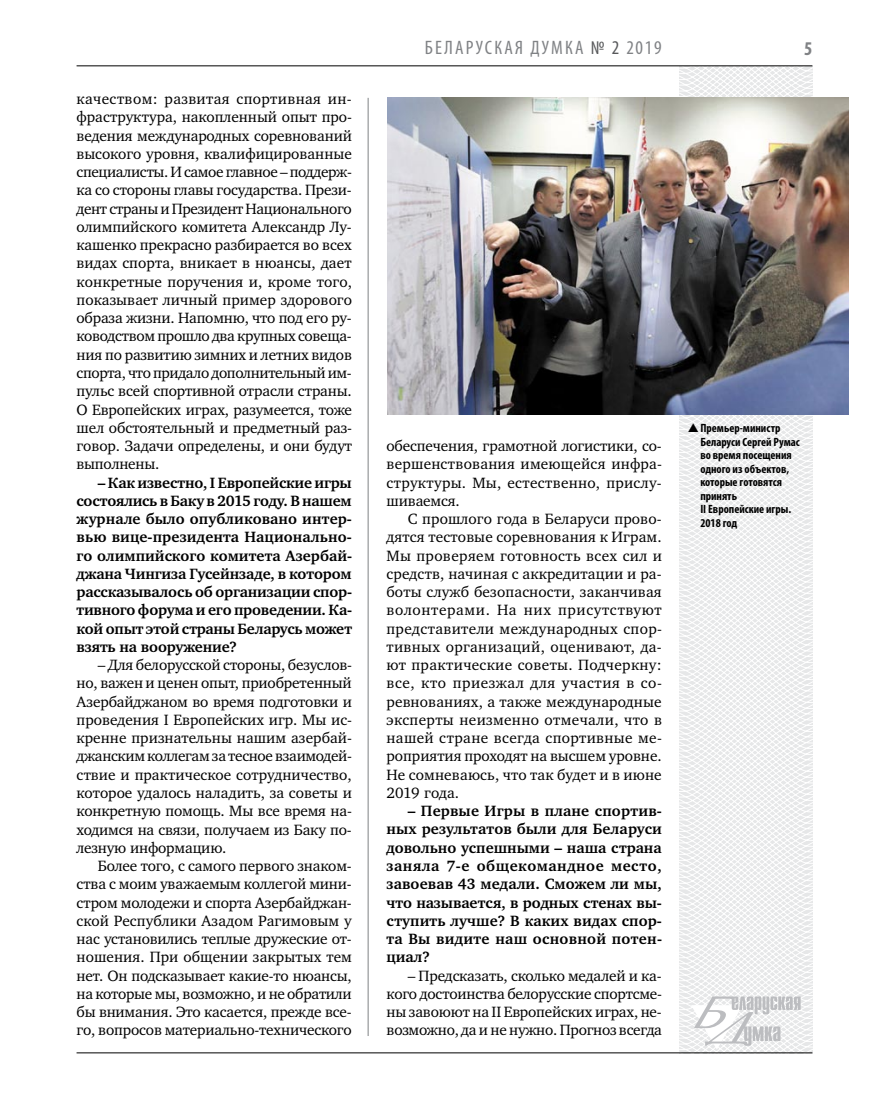
<style>
.page{position:relative;width:872px;height:1106px;background:#fff}
.page>*{position:absolute;margin:0;border:0;box-sizing:border-box;transform-origin:0 0}
.t1{font:condensed 19.5px "Myriad Pro";letter-spacing:.11em;color:#808285}
.t2{font:700 condensed 19.5px "Myriad Pro";color:#808285}
.t3{font:15.3px/18.3px "Charter C";letter-spacing:-.01em;color:#000;text-align:justify}
.t4{font:700 15.3px/18.3px "Charter C";letter-spacing:.005em;color:#000;text-align:justify}
.t5{font:700 condensed 12px/13.5px "Myriad Pro";color:#000}
.s1{color:#58595b}
</style>
<div class="page">
<hr style="left:368px;top:98px;width:1px;height:938px;background:#808285">
<svg style="left:621px;top:65px;width:228px;height:989px"></svg>
<svg style="left:691px;top:996px;width:109px;height:53px"></svg>
<hr style="left:77px;top:65px;width:735px;height:1px;background:#000">
<hr style="left:77px;top:1052px;width:735px;height:1px;background:#000">
<img style="left:387px;top:97px;width:461px;height:317px">
<svg style="left:688px;top:423px;width:10px;height:9px"></svg>
<p class="t3" style="left:77px;top:90px;width:277px">качеством: развитая спортивная ин&shy;фраструктура, накопленный опыт про&shy;ведения международных соревнований высокого уровня, квалифицированные специалисты. И самое главное – поддерж&shy;ка со стороны главы государства. Прези&shy;дент страны и Президент Национального олимпийского комитета Александр Лу&shy;кашенко прекрасно разбирается во всех видах спорта, вникает в нюансы, дает конкретные поручения и, кроме того, показывает личный пример здорового образа жизни. Напомню, что под его ру&shy;ководством прошло два крупных совеща&shy;ния по развитию зимних и летних видов спорта, что придало дополнительный им&shy;пульс всей спортивной отрасли страны.<br>О Европейских играх, разумеется, тоже шел обстоятельный и предметный раз&shy;говор. Задачи определены, и они будут выполнены.</p>
<p class="t4" style="left:77px;top:473px;width:277px;text-indent:21px">– Как известно, I Европейские игры состоялись в Баку в 2015 году. В нашем журнале было опубликовано интер&shy;вью вице-президента Национально&shy;го олимпийского комитета Азербай&shy;джана Чингиза Гусейнзаде, в котором рассказывалось об организации спор&shy;тивного форума и его проведении. Ка&shy;кой опыт этой страны Беларусь может взять на вооружение?</p>
<p class="t3" style="left:77px;top:656px;width:277px;text-indent:21px">– Для белорусской стороны, безуслов&shy;но, важен и ценен опыт, приобретенный Азербайджаном во время подготовки и проведения I Европейских игр. Мы ис&shy;кренне признательны нашим азербай&shy;джанским коллегам за тесное взаимодей&shy;ствие и практическое сотрудничество, которое удалось наладить, за советы и конкретную помощь. Мы все время на&shy;ходимся на связи, получаем из Баку по&shy;лезную информацию.</p>
<p class="t3" style="left:77px;top:857px;width:277px;text-indent:21px">Более того, с самого первого знаком&shy;ства с моим уважаемым коллегой мини&shy;стром молодежи и спорта Азербайджан&shy;ской Республики Азадом Рагимовым у нас установились теплые дружеские от&shy;ношения. При общении закрытых тем нет. Он подсказывает какие-то нюансы, на которые мы, возможно, и не обратили бы внимания. Это касается, прежде все&shy;го, вопросов материально-технического</p>
<p class="t1" style="left:425px;top:36px;width:238px">БЕЛАРУСКАЯ ДУМКА <span class="s1">№ 2</span> 2019</p>
<p class="t2" style="left:804px;top:37px;width:10px">5</p>
<p class="t3" style="left:386px;top:437px;width:277px">обеспечения, грамотной логистики, со&shy;вершенствования имеющейся инфра&shy;структуры. Мы, естественно, прислу&shy;шиваемся.</p>
<p class="t3" style="left:386px;top:510px;width:277px;text-indent:21px">С прошлого года в Беларуси прово&shy;дятся тестовые соревнования к Играм.<br>Мы проверяем готовность всех сил и средств, начиная с аккредитации и ра&shy;боты служб безопасности, заканчивая волонтерами. На них присутствуют представители международных спор&shy;тивных организаций, оценивают, да&shy;ют практические советы. Подчеркну: все, кто приезжал для участия в со&shy;ревнованиях, а также международные эксперты неизменно отмечали, что в нашей стране всегда спортивные ме&shy;роприятия проходят на высшем уровне.<br>Не сомневаюсь, что так будет и в июне 2019 года.</p>
<p class="t4" style="left:386px;top:802px;width:277px;text-indent:21px">– Первые Игры в плане спортив&shy;ных результатов были для Беларуси довольно успешными – наша страна заняла 7-е общекомандное место, завоевав 43 медали. Сможем ли мы, что называется, в родных стенах вы&shy;ступить лучше? В каких видах спор&shy;та Вы видите наш основной потен&shy;циал?</p>
<p class="t3" style="left:386px;top:966px;width:277px;text-indent:21px">– Предсказать, сколько медалей и ка&shy;кого достоинства белорусские спортсме&shy;ны завоюют на II Европейских играх, не&shy;возможно, да и не нужно. Прогноз всегда</p>
<p class="t5" style="left:700px;top:421px;width:101px">Премьер-министр<br>Беларуси Сергей Румас во время посещения одного из объектов, которые готовятся принять<br>II Европейские игры.<br>2018 год</p>
</div>
